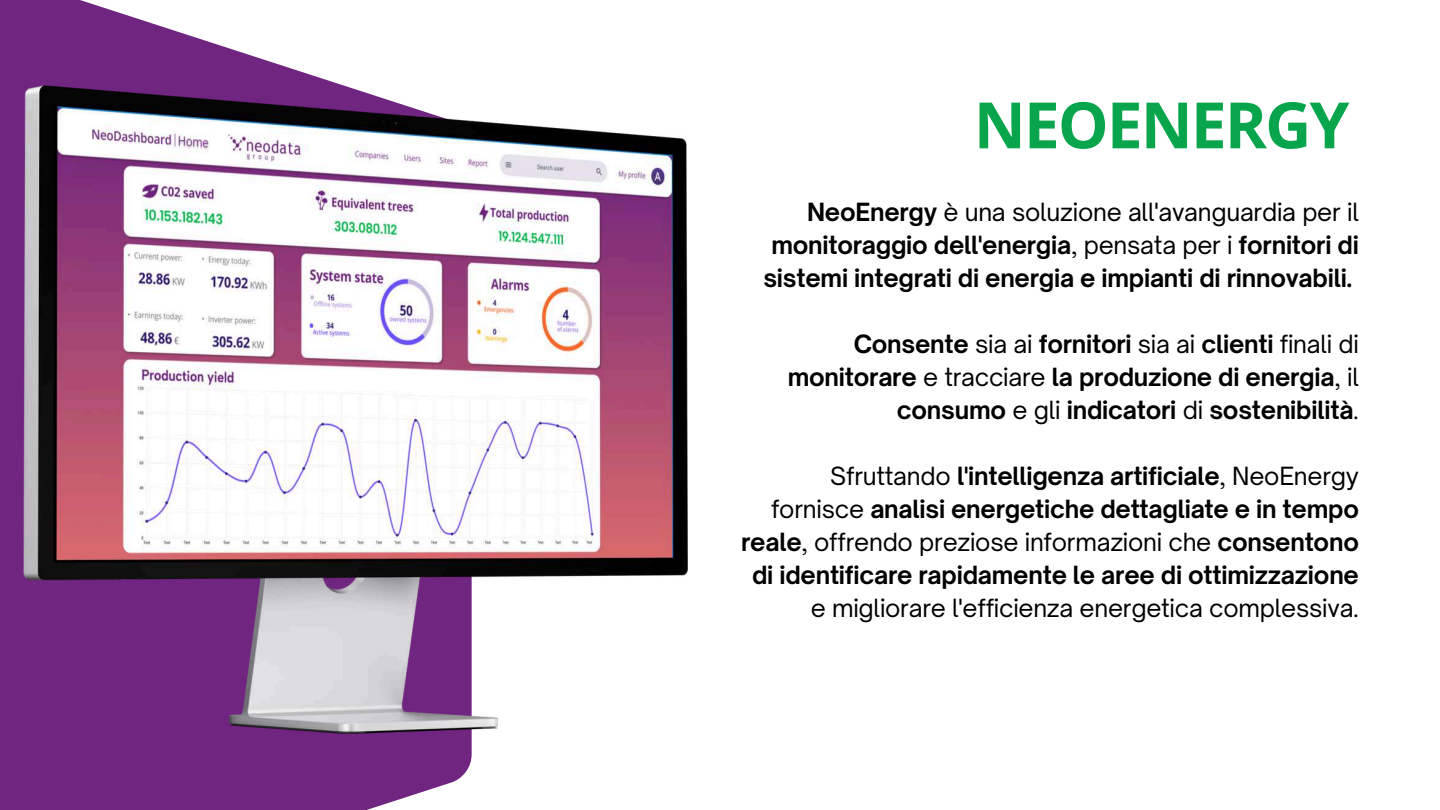
<style>
.page{position:relative;width:1440px;height:810px;background:#fff}
.page>*{position:absolute;margin:0;border:0;box-sizing:border-box;transform-origin:0 0}
.t1{font:700 64px "Open Sans";letter-spacing:-.03em;color:#08a54c}
.t2{font:700 24px/33px "Open Sauce One";letter-spacing:-.01em;color:#000;text-align:right}
.t3{font:24px "Open Sauce One";letter-spacing:-.01em;color:#000}
.s1{font-weight:400}
</style>
<div class="page">
<svg style="left:0;top:0;width:472px;height:810px;fill:#702580"></svg>
<img style="left:24px;top:86px;width:663px;height:648px">
<h1 class="t1" style="left:974px;top:80px;width:377px">NEOENERGY</h1>
<p class="t2" style="left:763px;top:195px;width:597px">NeoEnergy <span class="s1">è una soluzione all'avanguardia per il </span>monitoraggio dell'energia<span class="s1">, pensata per i</span> fornitori di sistemi integrati di energia e impianti di rinnovabili.</p>
<p class="t2" style="left:788px;top:327px;width:573px">Consente <span class="s1">sia ai</span> fornitori <span class="s1">sia ai</span> clienti <span class="s1">finali di </span>monitorare <span class="s1">e tracciare</span> la produzione di energia<span class="s1">, il </span>consumo <span class="s1">e gli</span> indicatori <span class="s1">di</span> sostenibilità<span class="s1">.</span></p>
<p class="t2" style="left:741px;top:459px;width:619px"><span class="s1">Sfruttando</span> l'intelligenza artificiale<span class="s1">, NeoEnergy fornisce</span> analisi energetiche dettagliate e in tempo reale<span class="s1">, offrendo preziose informazioni che</span> consentono di identificare rapidamente le aree di ottimizzazione</p>
<p class="t3" style="left:811px;top:593px;width:550px">e migliorare l'efficienza energetica complessiva.</p>
</div>
